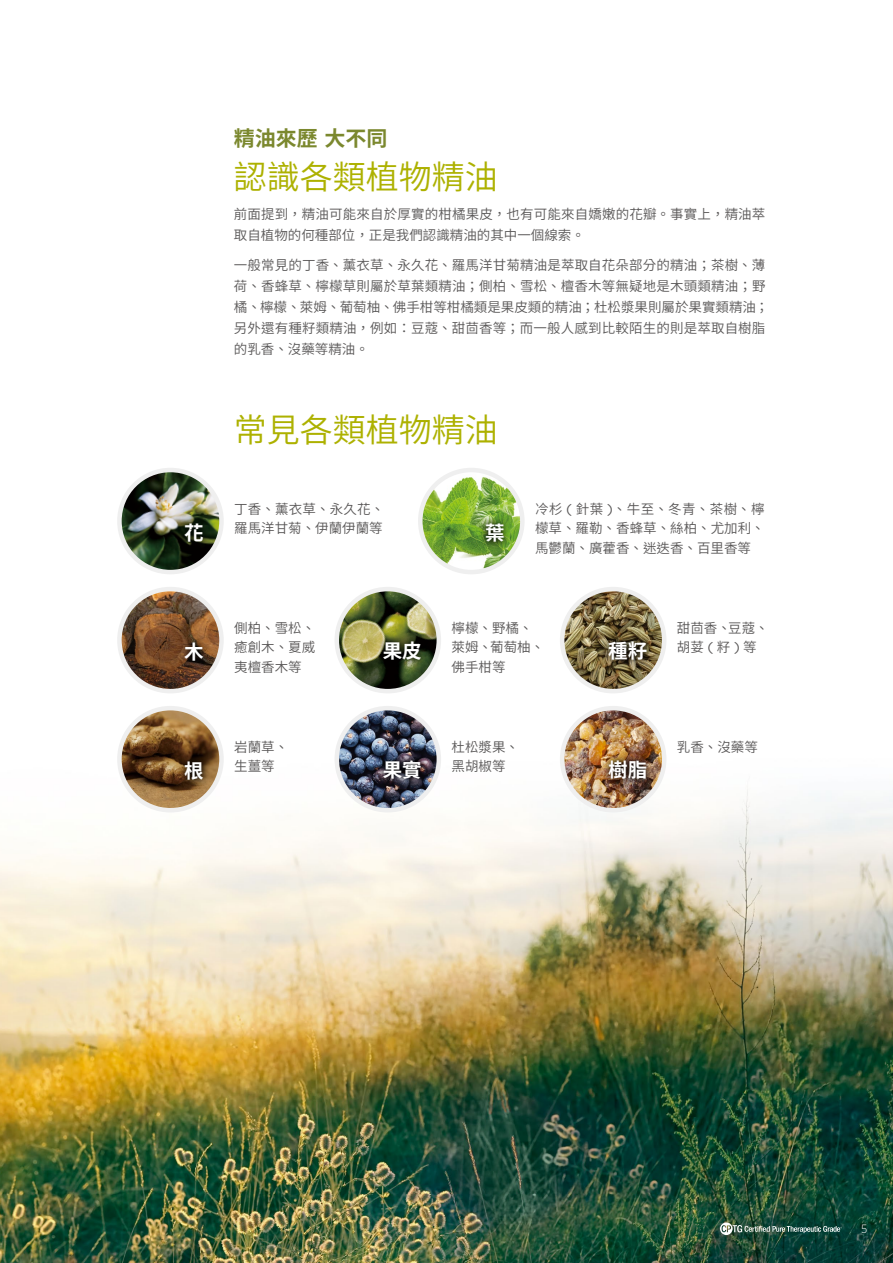
<style>
.page{position:relative;width:893px;height:1263px;background:#fff}
.page>*{position:absolute;margin:0;border:0;box-sizing:border-box;transform-origin:0 0}
.t1{font:33px "Source Han Sans TW";color:#adb100}
.t2{font:700 21px "Source Han Sans TW";color:#7b882e}
.t3{font:700 19.5px "Source Han Sans TW";color:#fff}
.t4{font:13.5px/19.5px "Source Han Sans TW";letter-spacing:.01em;color:#595757}
.t5{font:300 12px "Gotham Narrow";color:#fff}
.s1{font-family:"Gotham";font-size:14.1px}
</style>
<div class="page">
<img style="left:0;top:631px;width:893px;height:632px">
<img style="left:122px;top:473px;width:97px;height:96px">
<div style="left:117px;top:468px;width:107px;height:106px;border:4px solid #efefef;border-radius:50%"></div>
<svg style="left:178px;top:516px;width:33px;height:33px"></svg>
<img style="left:119px;top:589px;width:102px;height:102px;border-radius:51px">
<div style="left:117px;top:587px;width:107px;height:106px;border:4px solid #efefef;border-radius:50%"></div>
<svg style="left:178px;top:635px;width:33px;height:33px"></svg>
<img style="left:337px;top:708px;width:101px;height:102px">
<div style="left:335px;top:706px;width:106px;height:106px;border:4px solid #efefef;border-radius:50%"></div>
<svg style="left:376px;top:753px;width:53px;height:33px;background:#2d2a36"></svg>
<img style="left:562px;top:589px;width:102px;height:102px;border-radius:51px">
<div style="left:560px;top:587px;width:106px;height:106px;border:4px solid #efefef;border-radius:50%"></div>
<svg style="left:601px;top:634px;width:53px;height:33px;background:#53482d"></svg>
<img style="left:420px;top:470px;width:102px;height:102px;border-radius:51px">
<div style="left:418px;top:468px;width:107px;height:106px;border:4px solid #efefef;border-radius:50%"></div>
<svg style="left:479px;top:517px;width:32px;height:33px"></svg>
<img style="left:337px;top:589px;width:102px;height:102px;border-radius:51px">
<div style="left:335px;top:587px;width:106px;height:106px;border:4px solid #efefef;border-radius:50%"></div>
<svg style="left:376px;top:634px;width:52px;height:33px;background:#343a1e"></svg>
<img style="left:119px;top:708px;width:102px;height:102px;border-radius:51px">
<div style="left:117px;top:706px;width:107px;height:106px;border:4px solid #efefef;border-radius:50%"></div>
<svg style="left:178px;top:755px;width:32px;height:32px"></svg>
<img style="left:562px;top:708px;width:102px;height:102px;border-radius:51px">
<div style="left:560px;top:706px;width:106px;height:106px;border:4px solid #efefef;border-radius:50%"></div>
<img style="left:601px;top:753px;width:53px;height:33px">
<svg style="left:720px;top:1222px;width:122px;height:13px;background:#476d61"></svg>
<h2 class="t2" style="left:234px;top:127px;width:155px">精油來歷大不同</h2>
<h1 class="t1" style="left:234px;top:158px;width:266px">認識各類植物精油</h1>
<p class="t4" style="left:234px;top:204px;width:533px;line-height:21px">前面提到，精油可能來自於厚實的柑橘果皮，也有可能來自嬌嫩的花瓣。事實上，精油萃取自植物的何種部位，正是我們認識精油的其中一個線索。</p>
<p class="t4" style="left:234px;top:255px;width:536px;line-height:21px">一般常見的丁香、薰衣草、永久花、羅馬洋甘菊精油是萃取自花朵部分的精油；茶樹、薄荷、香蜂草、檸檬草則屬於草葉類精油；側柏、雪松、檀香木等無疑地是木頭類精油；野橘、檸檬、萊姆、葡萄柚、佛手柑等柑橘類是果皮類的精油；杜松漿果則屬於果實類精油；另外還有種籽類精油，例如：豆蔻、甜茴香等；而一般人感到比較陌生的則是萃取自樹脂的乳香、沒藥等精油。</p>
<h1 class="t1" style="left:234px;top:411px;width:266px">常見各類植物精油</h1>
<p class="t4" style="left:234px;top:499px;width:151px">丁香、薰衣草、永久花、</p>
<h3 class="t3" style="left:184px;top:522px;width:21px">花</h3>
<p class="t4" style="left:234px;top:519px;width:150px">羅馬洋甘菊、伊蘭伊蘭等</p>
<h3 class="t3" style="left:485px;top:522px;width:21px">葉</h3>
<p class="t4" style="left:535px;top:499px;width:231px;text-align:justify">冷杉 <span class="s1">(</span> 針葉 <span class="s1">)</span>、牛至、冬青、茶樹、檸檬草、羅勒、香蜂草、絲柏、尤加利、馬鬱蘭、廣藿香、迷迭香、百里香等</p>
<h3 class="t3" style="left:184px;top:641px;width:21px">木</h3>
<p class="t4" style="left:234px;top:618px;width:82px;text-align:justify">側柏、雪松、癒創木、夏威夷檀香木等</p>
<h3 class="t3" style="left:383px;top:640px;width:40px">果皮</h3>
<p class="t4" style="left:452px;top:618px;width:94px">檸檬、野橘、萊姆、葡萄柚、佛手柑等</p>
<p class="t4" style="left:677px;top:618px;width:93px">甜茴香、豆蔻、</p>
<h3 class="t3" style="left:608px;top:640px;width:40px">種籽</h3>
<p class="t4" style="left:677px;top:638px;width:81px">胡荽<span class="s1">(</span>籽<span class="s1">)</span>等</p>
<p class="t4" style="left:234px;top:737px;width:55px">岩蘭草、</p>
<p class="t4" style="left:452px;top:737px;width:69px">杜松漿果、</p>
<p class="t4" style="left:677px;top:737px;width:82px">乳香、沒藥等</p>
<h3 class="t3" style="left:184px;top:760px;width:21px">根</h3>
<p class="t4" style="left:234px;top:757px;width:42px">生薑等</p>
<h3 class="t3" style="left:383px;top:759px;width:40px">果實</h3>
<p class="t4" style="left:452px;top:757px;width:55px">黑胡椒等</p>
<h3 class="t3" style="left:608px;top:759px;width:40px">樹脂</h3>
<p class="t5" style="left:861px;top:1222px;width:8px">5</p>
</div>
